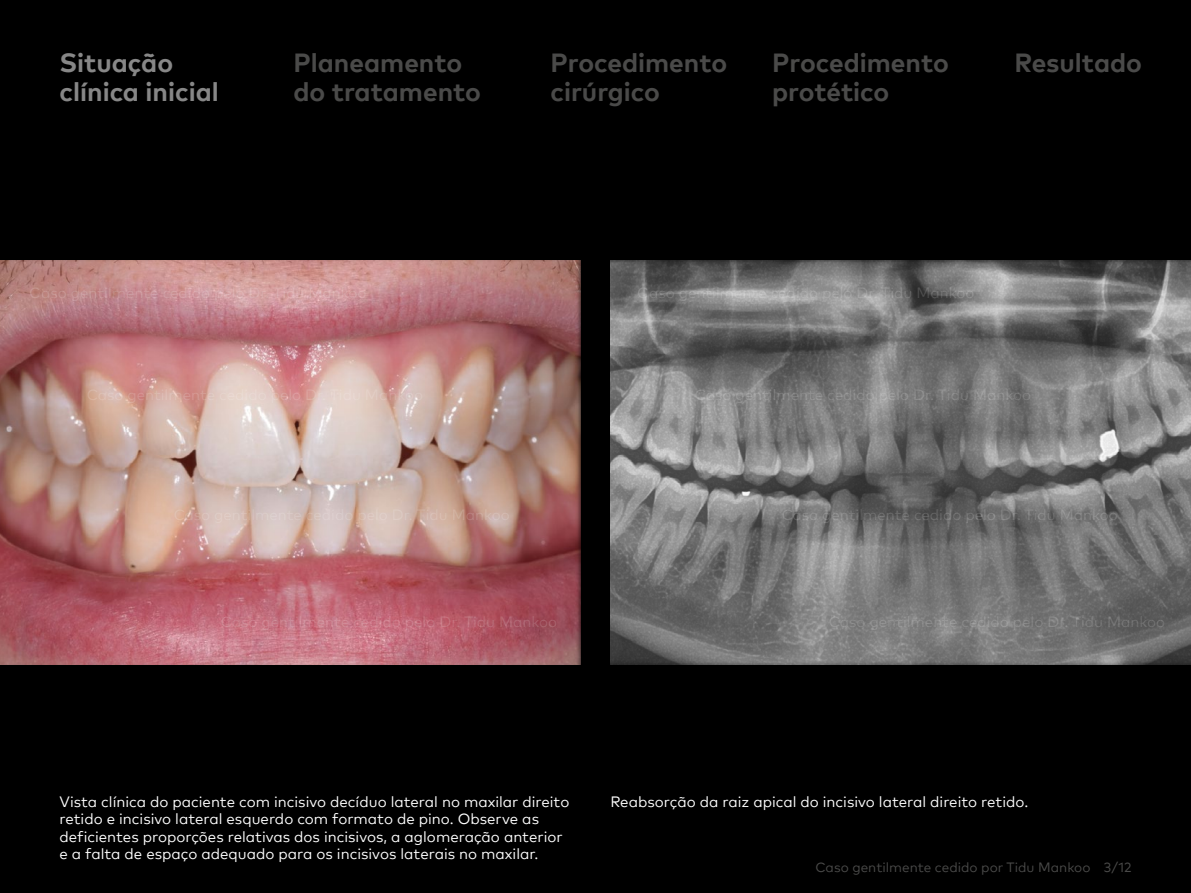
<style>
.page{position:relative;width:1191px;height:893px;background:#000}
.page>*{position:absolute;margin:0;border:0;box-sizing:border-box;transform-origin:0 0}
.t1{font:700 26.25px/29.4px "Mark Pro";color:#4a4a49}
.t2{font:700 26.25px/29.4px "Mark Pro";color:#878787}
.t3{font:15px/17.2px "Mark Pro";color:#fff}
.t4{font:13.5px "Mark Pro";color:#4a4a49}
</style>
<div class="page">
<img style="left:0;top:261px;width:580px;height:404px">
<img style="left:610px;top:261px;width:581px;height:404px">
<h1 class="t2" style="left:60px;top:46px;width:161px">Situação clínica inicial</h1>
<h1 class="t1" style="left:293px;top:46px;width:189px">Planeamento do tratamento</h1>
<h1 class="t1" style="left:550px;top:46px;width:178px">Procedimento cirúrgico</h1>
<h1 class="t1" style="left:772px;top:46px;width:178px">Procedimento protético</h1>
<h1 class="t1" style="left:1014px;top:46px;width:129px">Resultado</h1>
<p class="t3" style="left:60px;top:792px;width:511px">Vista clínica do paciente com incisivo decíduo lateral no maxilar direito retido e incisivo lateral esquerdo com formato de pino. Observe as deficientes proporções relativas dos incisivos, a aglomeração anterior e a falta de espaço adequado para os incisivos laterais no maxilar.</p>
<p class="t3" style="left:610px;top:792px;width:419px">Reabsorção da raiz apical do incisivo lateral direito retido.</p>
<p class="t4" style="left:815px;top:857px;width:317px">Caso gentilmente cedido por Tidu Mankoo 3/12</p>
</div>
